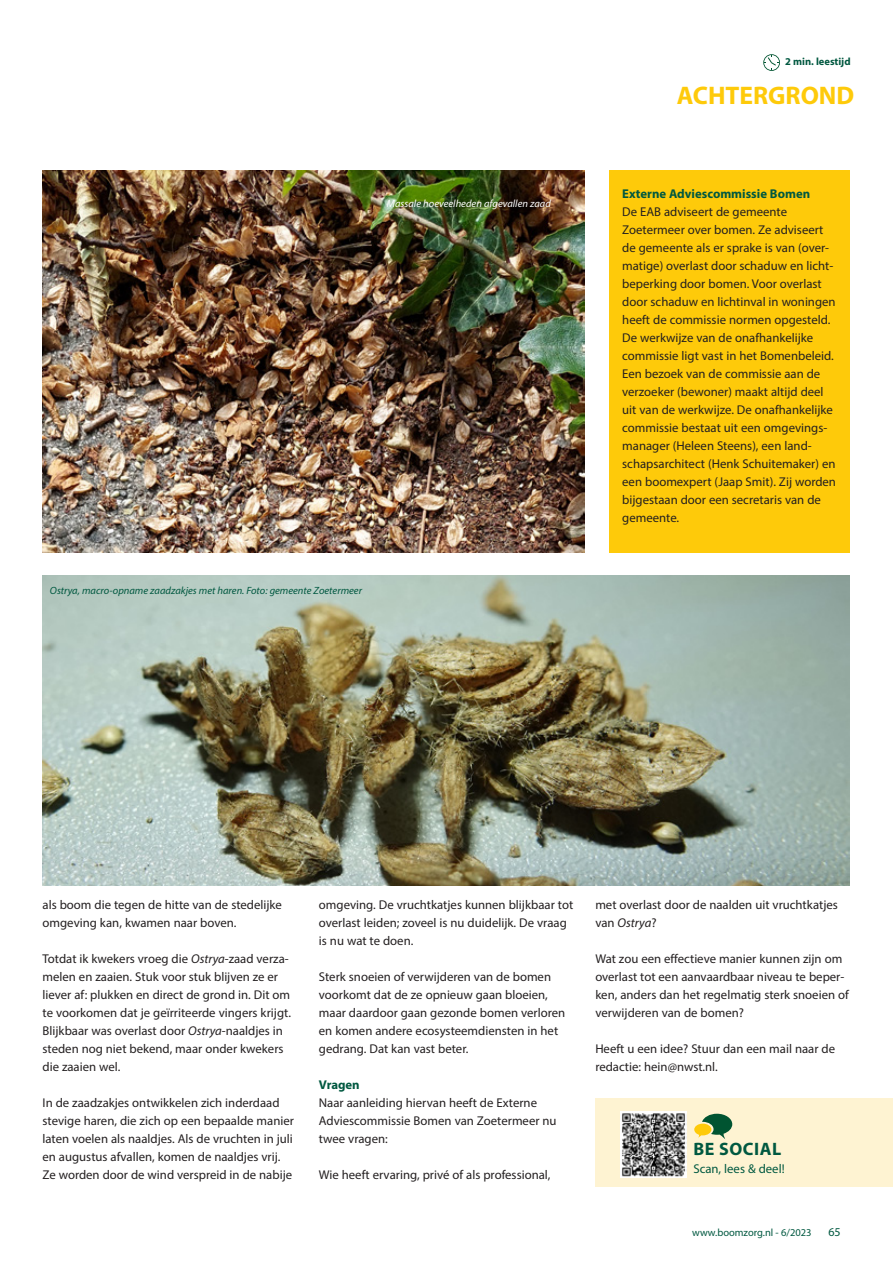
<style>
.page{position:relative;width:893px;height:1263px;background:#fff}
.page>*{position:absolute;margin:0;border:0;box-sizing:border-box;transform-origin:0 0}
.t1{font:700 25.5px "Myriad Pro";color:#feca0a}
.t2{font:700 18px "Myriad Pro";letter-spacing:.03em;color:#005840}
.t3{font:12.75px/18px "Myriad Pro";color:#231f20}
.t4{font:700 12.75px "Myriad Pro";color:#005840}
.t5{font:12.75px "Myriad Pro";color:#005840}
.t6{font:12px "Myriad Pro";color:#005840}
.t7{font:italic 10.5px "Myriad Pro";color:#005840}
.t8{font:italic 10.5px "Myriad Pro";color:#fff}
.t9{font:10.5px "Myriad Pro";color:#005840}
.t10{font:700 10.5px "Myriad Pro";color:#005840}
.s1{font-style:italic}
</style>
<div class="page">
<div style="left:609px;top:170px;width:241px;height:383px;background:#feca0a"></div>
<img style="left:43px;top:170px;width:542px;height:383px">
<img style="left:43px;top:576px;width:806px;height:309px">
<svg style="left:763px;top:54px;width:17px;height:17px"></svg>
<div style="left:595px;top:1098px;width:298px;height:89px;background:#fef3d2"></div>
<img style="left:621px;top:1111px;width:65px;height:66px">
<svg style="left:694px;top:1114px;width:38px;height:25px"></svg>
<p class="t8" style="left:387px;top:197px;width:166px">Massale hoeveelheden afgevallen zaad</p>
<p class="t7" style="left:50px;top:584px;width:314px">Ostrya, macro-opname zaadzakjes met haren. Foto: gemeente Zoetermeer</p>
<p class="t10" style="left:785px;top:55px;width:67px">2 min. leestijd</p>
<h1 class="t1" style="left:677px;top:79px;width:179px">ACHTERGROND</h1>
<p class="t4" style="left:622px;top:185px;width:189px">Externe Adviescommissie Bomen</p>
<p class="t3" style="left:622px;top:203px;width:215px">De EAB adviseert de gemeente Zoetermeer over bomen. Ze adviseert de gemeente als er sprake is van (over&shy;matige) overlast door schaduw en licht&shy;beperking door bomen. Voor overlast door schaduw en lichtinval in woningen heeft de commissie normen opgesteld.<br>De werkwijze van de onafhankelijke commissie ligt vast in het Bomenbeleid.<br>Een bezoek van de commissie aan de verzoeker (bewoner) maakt altijd deel uit van de werkwijze. De onafhankelijke commissie bestaat uit een omgevings&shy;manager (Heleen Steens), een land&shy;schapsarchitect (Henk Schuitemaker) en een boomexpert (Jaap Smit). Zij worden bijgestaan door een secretaris van de gemeente.</p>
<p class="t3" style="left:43px;top:896px;width:241px">als boom die tegen de hitte van de stedelijke omgeving kan, kwamen naar boven.</p>
<p class="t3" style="left:43px;top:950px;width:250px">Totdat ik kwekers vroeg die <span class="s1">Ostrya</span>-zaad verza&shy;melen en zaaien. Stuk voor stuk blijven ze er liever af: plukken en direct de grond in. Dit om te voorkomen dat je geïrriteerde vingers krijgt.<br>Blijkbaar was overlast door <span class="s1">Ostrya</span>-naaldjes in steden nog niet bekend, maar onder kwekers die zaaien wel.</p>
<p class="t3" style="left:43px;top:1094px;width:253px">In de zaadzakjes ontwikkelen zich inderdaad stevige haren, die zich op een bepaalde manier laten voelen als naaldjes. Als de vruchten in juli en augustus afvallen, komen de naaldjes vrij.<br>Ze worden door de wind verspreid in de nabije</p>
<p class="t3" style="left:319px;top:896px;width:256px">omgeving. De vruchtkatjes kunnen blijkbaar tot overlast leiden; zoveel is nu duidelijk. De vraag is nu wat te doen.</p>
<p class="t3" style="left:319px;top:968px;width:248px">Sterk snoeien of verwijderen van de bomen voorkomt dat de ze opnieuw gaan bloeien, maar daardoor gaan gezonde bomen verloren en komen andere ecosysteemdiensten in het gedrang. Dat kan vast beter.</p>
<p class="t4" style="left:319px;top:1076px;width:42px">Vragen</p>
<p class="t3" style="left:319px;top:1094px;width:239px">Naar aanleiding hiervan heeft de Externe<br>Adviescommissie Bomen van Zoetermeer nu twee vragen:</p>
<p class="t3" style="left:319px;top:1166px;width:233px">Wie heeft ervaring, privé of als professional,</p>
<p class="t3" style="left:595px;top:896px;width:244px">met overlast door de naalden uit vruchtkatjes van <span class="s1">Ostrya</span>?</p>
<p class="t3" style="left:595px;top:950px;width:255px">Wat zou een effectieve manier kunnen zijn om overlast tot een aanvaardbaar niveau te beper&shy;ken, anders dan het regelmatig sterk snoeien of verwijderen van de bomen?</p>
<p class="t3" style="left:595px;top:1040px;width:241px">Heeft u een idee? Stuur dan een mail naar de redactie: hein@nwst.nl.</p>
<h2 class="t2" style="left:693px;top:1137px;width:89px">BE SOCIAL</h2>
<p class="t5" style="left:693px;top:1161px;width:93px">Scan, lees &amp; deel!</p>
<p class="t9" style="left:692px;top:1226px;width:121px">www.boomzorg.nl - 6/2023</p>
<p class="t6" style="left:828px;top:1224px;width:14px">65</p>
</div>
